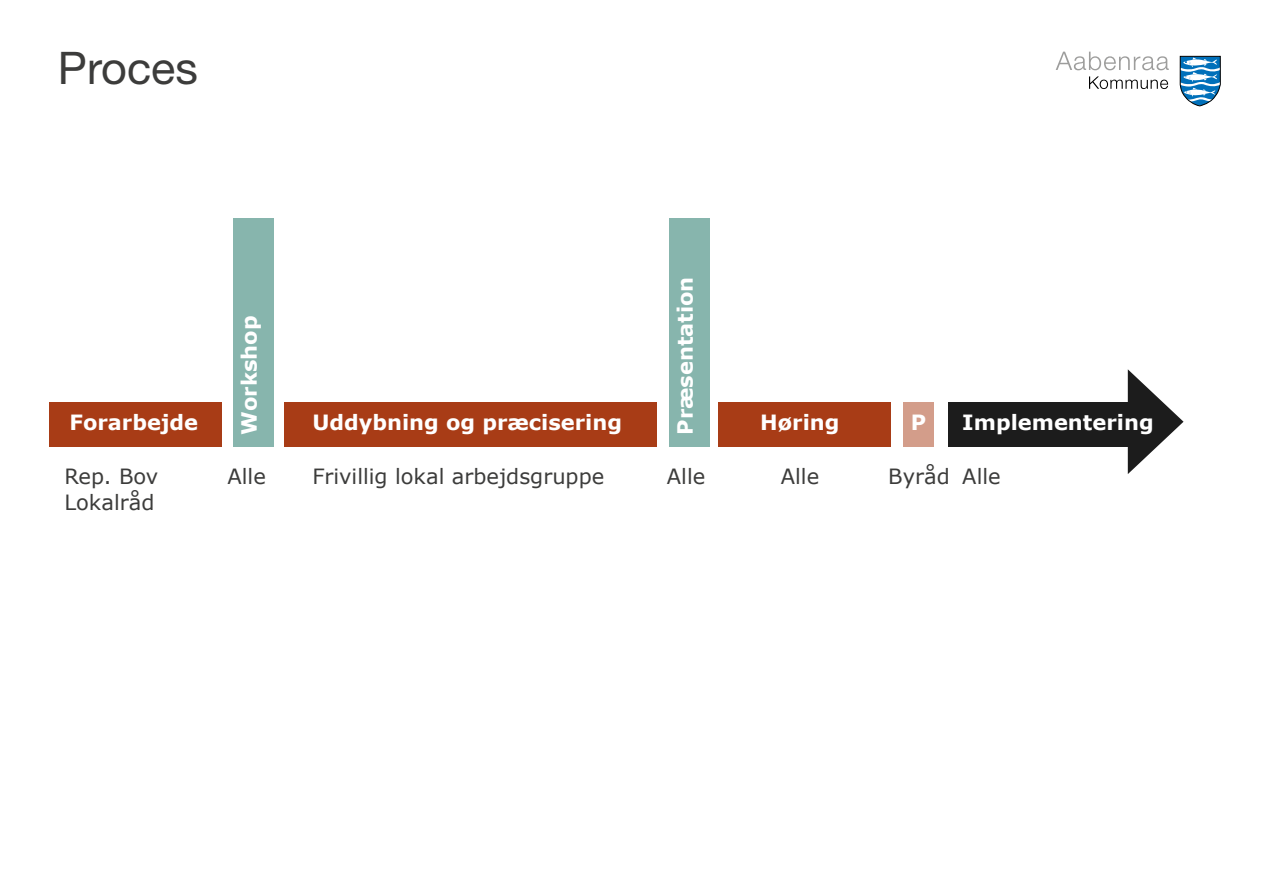
<style>
.page{position:relative;width:1263px;height:893px;background:#fff}
.page>*{position:absolute;margin:0;border:0;box-sizing:border-box;transform-origin:0 0}
.t1{font:45px "Helvetica Neue LT Pro";color:#3c3c3b}
.t2{font:700 21px "Verdana";color:#fff}
.t3{font:21px/25.2px "Verdana";color:#3c3c3b}
</style>
<div class="page">
<svg style="left:1056px;top:52px;width:113px;height:18px"></svg>
<svg style="left:1089px;top:76px;width:79px;height:13px"></svg>
<svg style="left:1180px;top:56px;width:40px;height:50px"></svg>
<div style="left:49px;top:402px;width:172px;height:44px;background:#a83c16"></div>
<div style="left:233px;top:218px;width:40px;height:228px;background:#87b5ad"></div>
<div style="left:669px;top:218px;width:40px;height:228px;background:#87b5ad"></div>
<div style="left:285px;top:402px;width:372px;height:44px;background:#a83c16"></div>
<div style="left:718px;top:402px;width:172px;height:44px;background:#a83c16"></div>
<div style="left:903px;top:402px;width:31px;height:44px;background:#d39d8a"></div>
<div style="left:948px;top:402px;width:190px;height:44px;background:#1c1c1c"></div>
<svg style="left:1128px;top:369px;width:55px;height:105px"></svg>
<h1 class="t1" style="left:58px;top:40px;width:141px">Proces</h1>
<p class="t2" style="left:69px;top:408px;width:130px">Forarbejde</p>
<p class="t2" style="left:234px;top:435px;width:121px;rotate:-90deg">Workshop</p>
<p class="t2" style="left:312px;top:408px;width:311px">Uddybning og præcisering</p>
<p class="t2" style="left:670px;top:435px;width:160px;rotate:-90deg">Præsentation</p>
<p class="t2" style="left:760px;top:408px;width:81px">Høring</p>
<p class="t2" style="left:911px;top:408px;width:17px">P</p>
<p class="t2" style="left:962px;top:408px;width:193px">Implementering</p>
<p class="t3" style="left:64px;top:464px;width:95px">Rep. Bov<br>Lokalråd</p>
<p class="t3" style="left:227px;top:464px;width:40px">Alle</p>
<p class="t3" style="left:312px;top:464px;width:293px">Frivillig lokal arbejdsgruppe</p>
<p class="t3" style="left:667px;top:464px;width:40px">Alle</p>
<p class="t3" style="left:781px;top:464px;width:40px">Alle</p>
<p class="t3" style="left:888px;top:464px;width:114px">Byråd Alle</p>
</div>
